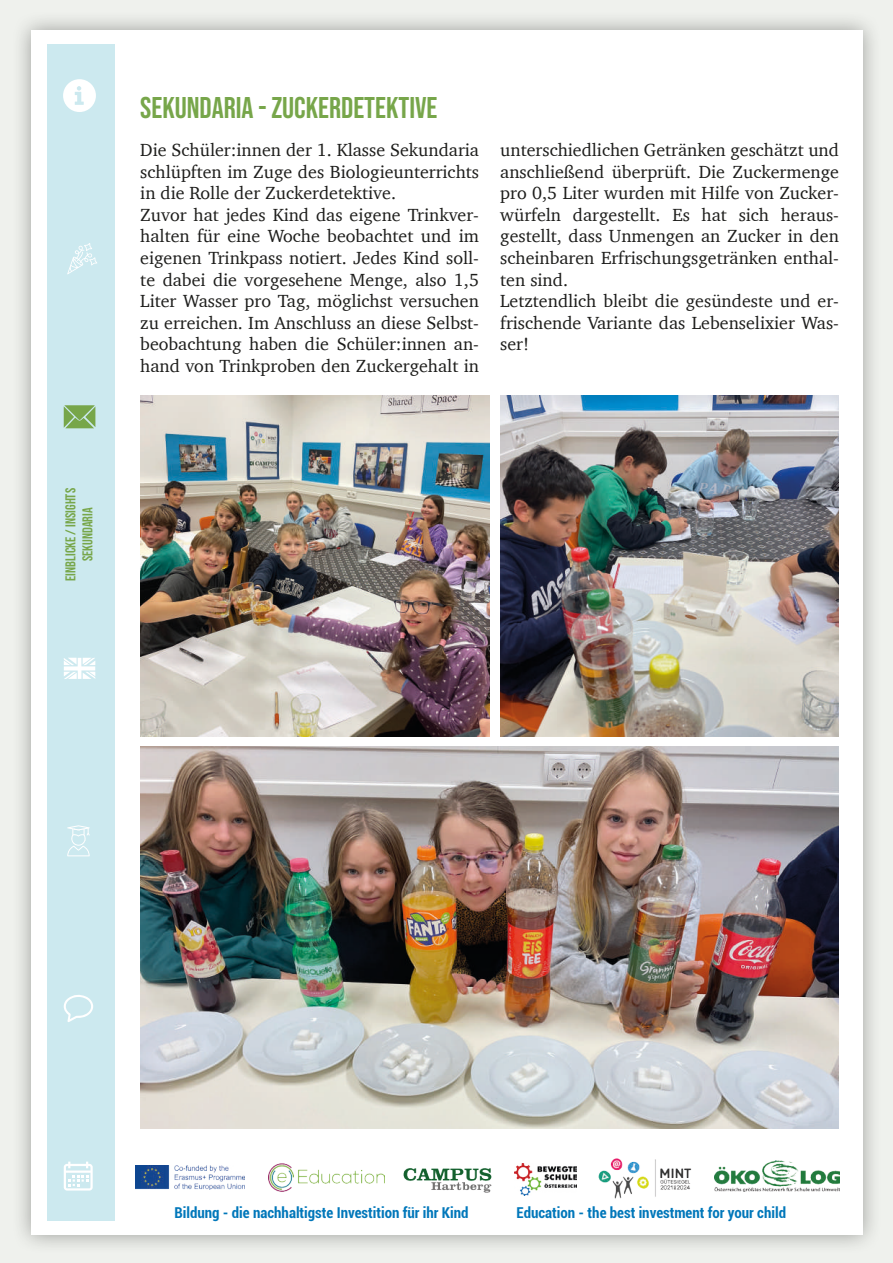
<style>
.page{position:relative;width:893px;height:1263px;background:#eff1ed}
.page>*{position:absolute;margin:0;border:0;box-sizing:border-box;transform-origin:0 0}
.t1{font:30px "Bebas Neue";color:#77a64a}
.t2{font:18px/21.6px "Charter";color:#1d1d1b}
.t3{font:700 condensed 15px "Roboto";color:#0077ba}
.t4{font:14.25px/17.1px "Bebas Neue";color:#77a64a;text-align:center}
</style>
<div class="page">
<div style="left:11px;top:10px;width:871px;height:1244px;background:#1d1d1b;opacity:.4"></div>
<div style="left:31px;top:30px;width:831px;height:1205px;background:#fff"></div>
<div style="left:47px;top:44px;width:68px;height:1177px;background:#cce9ef"></div>
<svg style="left:64px;top:995px;width:29px;height:27px"></svg>
<svg style="left:64px;top:658px;width:32px;height:21px"></svg>
<svg style="left:67px;top:825px;width:23px;height:31px"></svg>
<svg style="left:64px;top:405px;width:31px;height:23px"></svg>
<svg style="left:64px;top:1161px;width:29px;height:29px"></svg>
<svg style="left:63px;top:79px;width:33px;height:33px"></svg>
<img style="left:714px;top:1161px;width:125px;height:31px">
<img style="left:135px;top:1166px;width:109px;height:23px">
<img style="left:403px;top:1168px;width:89px;height:25px">
<img style="left:598px;top:1158px;width:94px;height:41px">
<img style="left:269px;top:1163px;width:116px;height:29px">
<img style="left:515px;top:1163px;width:61px;height:32px">
<svg style="left:67px;top:243px;width:30px;height:31px"></svg>
<img style="left:140px;top:395px;width:350px;height:341px">
<img style="left:140px;top:747px;width:699px;height:382px">
<img style="left:500px;top:395px;width:339px;height:341px">
<p class="t4" style="left:62px;top:581px;width:94px;rotate:-90deg">EINBLICKE / INSIGHTS<br>SEKUNDARIA</p>
<h1 class="t1" style="left:140px;top:91px;width:299px">SEKUNDARIA - ZUCKERDETEKTIVE</h1>
<p class="t2" style="left:140px;top:139px;width:340px">Die Schüler:innen der 1. Klasse Sekundaria schlüpften im Zuge des Biologieunterrichts in die Rolle der Zuckerdetektive.<br>Zuvor hat jedes Kind das eigene Trinkver&shy;halten für eine Woche beobachtet und im eigenen Trinkpass notiert. Jedes Kind soll&shy;te dabei die vorgesehene Menge, also 1,5<br>Liter Wasser pro Tag, möglichst versuchen zu erreichen. Im Anschluss an diese Selbst&shy;beobachtung haben die Schüler:innen an&shy;hand von Trinkproben den Zuckergehalt in</p>
<p class="t2" style="left:500px;top:139px;width:340px">unterschiedlichen Getränken geschätzt und anschließend überprüft. Die Zuckermenge pro 0,5 Liter wurden mit Hilfe von Zucker&shy;würfeln dargestellt. Es hat sich heraus&shy;gestellt, dass Unmengen an Zucker in den scheinbaren Erfrischungsgetränken enthal&shy;ten sind.<br>Letztendlich bleibt die gesündeste und er&shy;frischende Variante das Lebenselixier Was&shy;ser!</p>
<p class="t3" style="left:174px;top:1202px;width:296px">Bildung - die nachhaltigste Investition für ihr Kind</p>
<p class="t3" style="left:517px;top:1202px;width:271px">Education - the best investment for your child</p>
</div>
